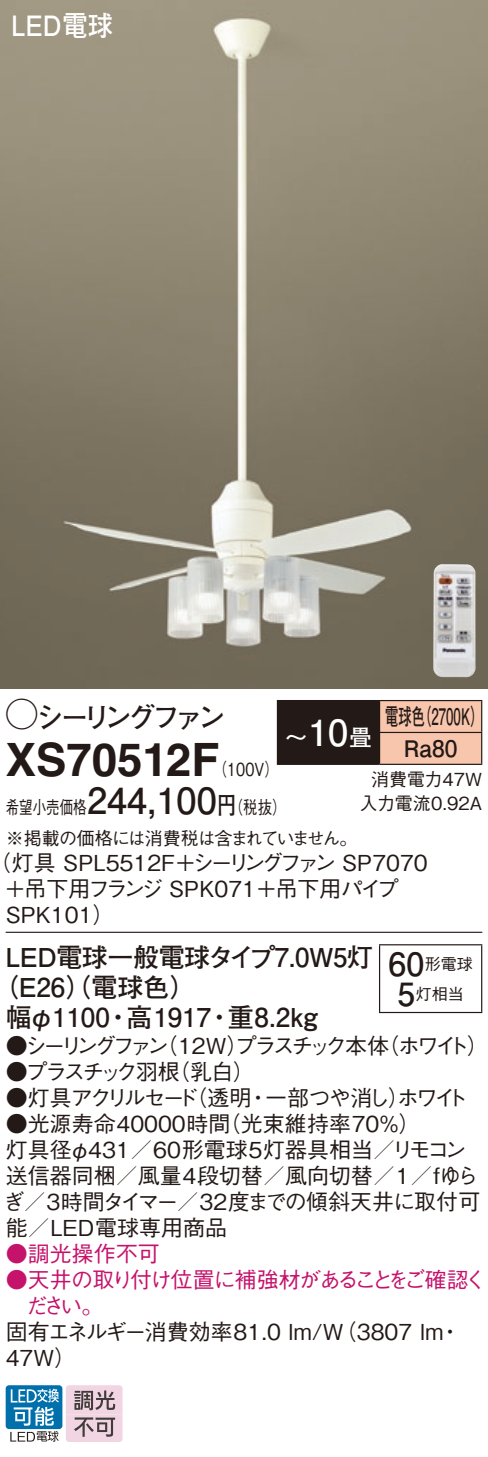
<style>
.page{position:relative;width:488px;height:1457px;background:#fff}
.page>*{position:absolute;margin:0;border:0;box-sizing:border-box;transform-origin:0 0}
.t1{font:700 46px "Helvetica LT Std";color:#231916}
.t2{font:700 36px "Futo Go B101 Pro";color:#231916}
.t3{font:700 36px "Futo Go B101 Pro";color:#fff}
.t4{font:700 32px "Futo Go B101 Pro";color:#231916}
.t5{font:700 28px "Futo Go B101 Pro";letter-spacing:-.165em;color:#231916}
.t6{font:700 28px "Futo Go B101 Pro";color:#fff;scale:.9 1}
.t7{font:700 26px "Futo Go B101 Pro";letter-spacing:-.015em;color:#231916}
.t8{font:700 22.8px "Futo Go B101 Pro";color:#231916;scale:.58 1}
.t9{font:700 22.8px "Futo Go B101 Pro";color:#231916}
.t10{font:700 22.8px "Futo Go B101 Pro";color:#fff}
.t11{font:500 22px/26px "Gothic BBB Pro";color:#231916}
.t12{font:500 22px/26px "Gothic BBB Pro";letter-spacing:-.085em;color:#c5126b}
.t13{font:500 22px "Gothic BBB Pro";letter-spacing:-.165em;color:#231916}
.t14{font:500 22px/26px "Gothic BBB Pro";letter-spacing:-.19em;color:#231916}
.t15{font:500 22px "Gothic BBB Pro";letter-spacing:-.105em;color:#231916}
.t16{font:500 22px "Gothic BBB Pro";letter-spacing:-.07em;color:#231916}
.t17{font:500 22px "Gothic BBB Pro";letter-spacing:-.14em;color:#231916}
.t18{font:500 22px "Gothic BBB Pro";letter-spacing:-.16em;color:#231916}
.t19{font:500 22px "Gothic BBB Pro";letter-spacing:-.055em;color:#c5126b}
.t20{font:500 18px/31.6px "Gothic BBB Pro";letter-spacing:-.04em;color:#231916;scale:.75 1}
.t21{font:500 18px/24px "Gothic BBB Pro";color:#231916;text-align:right}
.t22{font:500 18px "Gothic BBB Pro";color:#231916;scale:.8 1}
.t23{font:500 16px "Gothic BBB Pro";color:#231916}
.s1{font-family:"Ford Classification 1";font-weight:400;font-size:32px}
.s2{font-family:"Futo Go B101 Pro";font-weight:700;font-size:24px}
</style>
<div class="page">
<img style="left:0;top:0;width:488px;height:688px">
<img style="left:433px;top:564px;width:42px;height:113px">
<div style="left:277px;top:700px;width:102px;height:64px;background:#231916"></div>
<div style="left:380px;top:701px;width:101px;height:62px;background:#f8c6ad"></div>
<hr style="left:379px;top:700px;width:103px;height:1px;background:#231916">
<hr style="left:481px;top:701px;width:1px;height:31px;background:#231916">
<hr style="left:277px;top:763px;width:102px;height:2px;background:#231916">
<hr style="left:379px;top:731px;width:103px;height:2px;background:#231916">
<hr style="left:481px;top:733px;width:1px;height:30px;background:#231916">
<hr style="left:379px;top:763px;width:103px;height:2px;background:#231916">
<hr style="left:379px;top:701px;width:1px;height:31px;background:#231916">
<hr style="left:379px;top:733px;width:1px;height:30px;background:#231916">
<hr style="left:6px;top:931px;width:476px;height:2px;background:#231916">
<hr style="left:379px;top:945px;width:1px;height:67px;background:#231916">
<hr style="left:379px;top:944px;width:103px;height:1px;background:#231916">
<hr style="left:481px;top:945px;width:1px;height:67px;background:#231916">
<hr style="left:379px;top:1011px;width:103px;height:2px;background:#231916">
<div style="left:6px;top:1385px;width:56px;height:44px;background:#0070ac;border-radius:3px"></div>
<svg style="left:10px;top:1388px;width:49px;height:53px"></svg>
<svg style="left:66px;top:1385px;width:56px;height:56px;background:#ccb5bf"></svg>
<p class="t6" style="left:11px;top:3px;width:114px">LED電球</p>
<p class="t5" style="left:6px;top:695px;width:222px"><span class="s1">A</span>シーリングファン</p>
<p class="t8" style="left:418px;top:698px;width:115px">（2700 (K</p>
<p class="t8" style="left:385px;top:698px;width:70px">電球色</p>
<h2 class="t3" style="left:308px;top:703px;width:42px">10</h2>
<p class="t10" style="left:349px;top:719px;width:24px">畳</p>
<p class="t10" style="left:285px;top:719px;width:24px">〜</p>
<p class="t9" style="left:403px;top:730px;width:55px">Ra80</p>
<p class="t21" style="left:359px;top:765px;width:124px">消費電力47W入力電流0.92A</p>
<h1 class="t1" style="left:6px;top:732px;width:215px">XS70512F</h1>
<p class="t22" style="left:213px;top:755px;width:84px">（100 (V</p>
<h2 class="t2" style="left:87px;top:771px;width:131px">244,100</h2>
<p class="t22" style="left:217px;top:792px;width:88px">（<span class="s2">円</span>税抜(</p>
<p class="t20" style="left:6px;top:789px;width:470px">希望小売価格<br>※掲載の価格には消費税は含まれていません。</p>
<p class="t13" style="left:192px;top:845px;width:237px">シーリングファン SP7070</p>
<p class="t11" style="left:4px;top:847px;width:396px;text-indent:-14px">（灯具 SPL5512 ＋F<br>＋吊下用フランジ SPK071＋吊下用パイプ<br>SPK101(</p>
<p class="t7" style="left:6px;top:936px;width:369px">LED電球一般電球タイプ7.0W 灯5</p>
<p class="t7" style="left:-8px;top:966px;width:206px">（E26）（電球色(</p>
<p class="t7" style="left:228px;top:996px;width:91px">重8.2kg</p>
<p class="t7" style="left:6px;top:996px;width:106px">幅φ1100</p>
<p class="t7" style="left:126px;top:996px;width:86px">高1917</p>
<p class="t7" style="left:105px;top:996px;width:27px">・</p>
<p class="t7" style="left:206px;top:996px;width:28px">・</p>
<h3 class="t4" style="left:388px;top:938px;width:37px">60</h3>
<p class="t23" style="left:415px;top:980px;width:49px">灯相当</p>
<p class="t23" style="left:424px;top:950px;width:49px">形電球</p>
<h3 class="t4" style="left:397px;top:968px;width:19px">5</h3>
<p class="t15" style="left:156px;top:1027px;width:234px">（12W プラスチック本体</p>
<p class="t11" style="left:226px;top:1029px;width:23px">）</p>
<p class="t11" style="left:377px;top:1029px;width:113px">（ホワイト(</p>
<p class="t14" style="left:168px;top:1029px;width:88px;text-indent:-162px">●シーリングファン<br>（乳白(</p>
<p class="t18" style="left:6px;top:1053px;width:176px">●プラスチック羽根</p>
<p class="t11" style="left:185px;top:1081px;width:67px">（透明</p>
<p class="t11" style="left:388px;top:1081px;width:23px">）</p>
<p class="t16" style="left:265px;top:1079px;width:204px">一部つや消しホワイト</p>
<p class="t17" style="left:6px;top:1079px;width:194px">●灯具アクリルセード</p>
<p class="t11" style="left:247px;top:1081px;width:23px">・</p>
<p class="t11" style="left:219px;top:1107px;width:203px">（光束維持率70％(</p>
<p class="t11" style="left:6px;top:1107px;width:226px">●光源寿命40000時間</p>
<p class="t11" style="left:3px;top:1133px;width:478px">灯具径φ431／60形電球5灯器具相当／<br>送信器同梱／風量4段切替／風向切替／1／fゆらぎ／3時間タイマー／32度までの傾斜天井に取付可能／LED電球専用商品</p>
<p class="t19" style="left:6px;top:1235px;width:156px">●調光操作不可</p>
<p class="t12" style="left:26px;top:1263px;width:462px;text-indent:-20px">●天井の取り付け位置に補強材があることをご確認ください。</p>
<p class="t11" style="left:439px;top:1315px;width:23px">・</p>
<p class="t11" style="left:391px;top:1133px;width:76px">リモコン</p>
<p class="t11" style="left:6px;top:1315px;width:439px">固有エネルギー消費効率81.0 lm （W/ 3807 lm<br>47W(</p>
</div>
